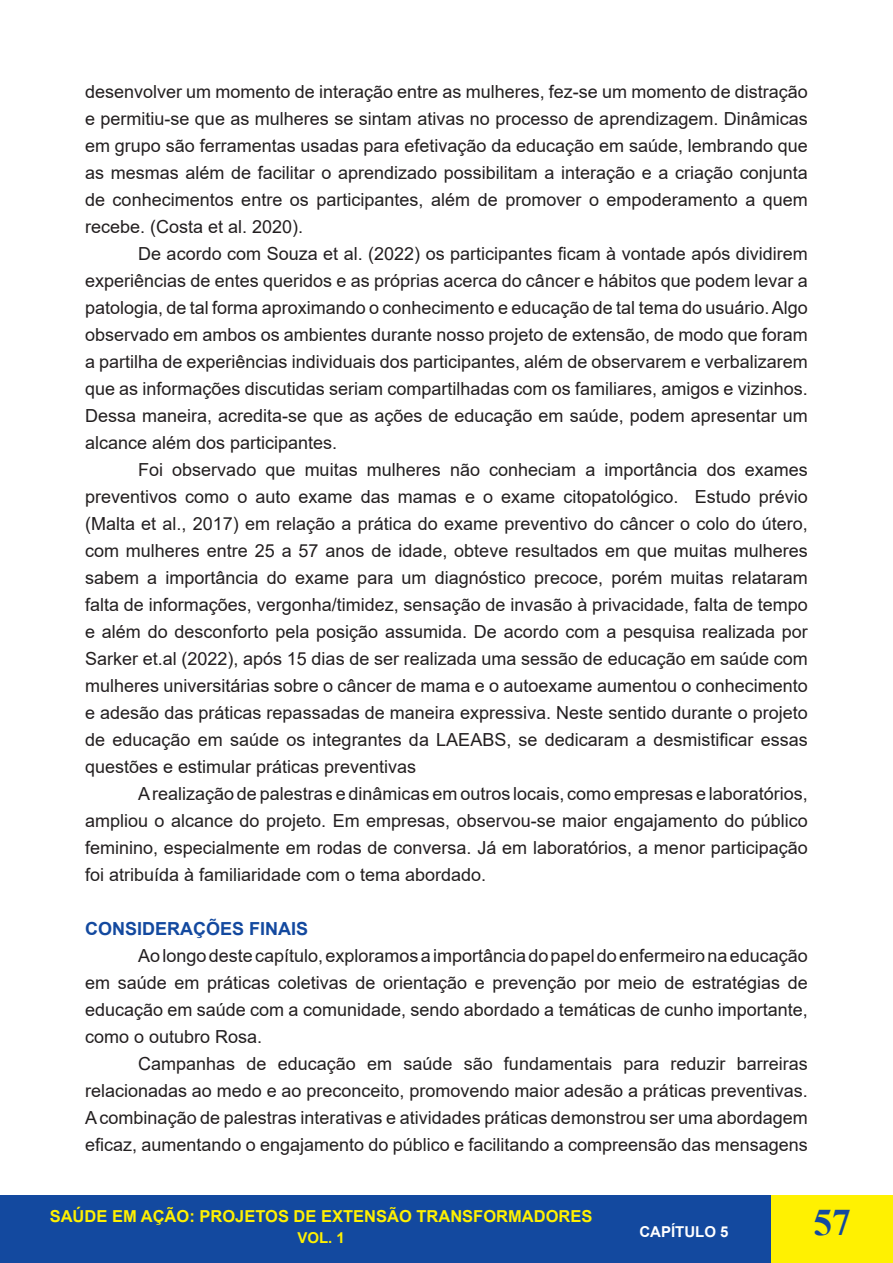
<style>
.page{position:relative;width:893px;height:1263px;background:#fff}
.page>*{position:absolute;margin:0;border:0;box-sizing:border-box;transform-origin:0 0}
.t1{font:700 37.5px "Times New Roman";color:#13499f}
.t2{font:18px/27px "Arial";color:#231f20;text-align:justify}
.t3{font:700 18px "Arial";color:#13499f}
.t4{font:700 16.5px "Arial";color:#fff101}
.t5{font:700 15px "Arial";color:#fff}
.t6{font:700 15px "Arial";color:#fff101}
</style>
<div class="page">
<div style="left:0;top:1196px;width:893px;height:67px;background:#13499f"></div>
<hr style="left:0;top:1196px;width:1px;height:67px;background:#fff101">
<div style="left:771px;top:1196px;width:122px;height:67px;background:#fff101"></div>
<p class="t2" style="left:85px;top:78px;width:724px">desenvolver um momento de interação entre as mulheres, fez-se um momento de distração e permitiu-se que as mulheres se sintam ativas no processo de aprendizagem. Dinâmicas em grupo são ferramentas usadas para efetivação da educação em saúde, lembrando que as mesmas além de facilitar o aprendizado possibilitam a interação e a criação conjunta de conhecimentos entre os participantes, além de promover o empoderamento a quem recebe. (Costa et al. 2020).</p>
<p class="t2" style="left:85px;top:240px;width:724px;text-indent:53px">De acordo com Souza et al. (2022) os participantes ficam à vontade após dividirem experiências de entes queridos e as próprias acerca do câncer e hábitos que podem levar a patologia, de tal forma aproximando o conhecimento e educação de tal tema do usuário. Algo observado em ambos os ambientes durante nosso projeto de extensão, de modo que foram a partilha de experiências individuais dos participantes, além de observarem e verbalizarem que as informações discutidas seriam compartilhadas com os familiares, amigos e vizinhos.<br>Dessa maneira, acredita-se que as ações de educação em saúde, podem apresentar um alcance além dos participantes.</p>
<p class="t2" style="left:85px;top:456px;width:724px;text-indent:53px">Foi observado que muitas mulheres não conheciam a importância dos exames preventivos como o auto exame das mamas e o exame citopatológico. Estudo prévio (Malta et al., 2017) em relação a prática do exame preventivo do câncer o colo do útero, com mulheres entre 25 a 57 anos de idade, obteve resultados em que muitas mulheres sabem a importância do exame para um diagnóstico precoce, porém muitas relataram falta de informações, vergonha/timidez, sensação de invasão à privacidade, falta de tempo e além do desconforto pela posição assumida. De acordo com a pesquisa realizada por Sarker et.al (2022), após 15 dias de ser realizada uma sessão de educação em saúde com mulheres universitárias sobre o câncer de mama e o autoexame aumentou o conhecimento e adesão das práticas repassadas de maneira expressiva. Neste sentido durante o projeto de educação em saúde os integrantes da LAEABS, se dedicaram a desmistificar essas questões e estimular práticas preventivas</p>
<p class="t2" style="left:85px;top:780px;width:724px;text-indent:53px">A realização de palestras e dinâmicas em outros locais, como empresas e laboratórios, ampliou o alcance do projeto. Em empresas, observou-se maior engajamento do público feminino, especialmente em rodas de conversa. Já em laboratórios, a menor participação foi atribuída à familiaridade com o tema abordado.</p>
<p class="t3" style="left:85px;top:916px;width:225px">CONSIDERAÇÕES FINAIS</p>
<p class="t2" style="left:85px;top:942px;width:724px;text-indent:53px">Ao longo deste capítulo, exploramos a importância do papel do enfermeiro na educação em saúde em práticas coletivas de orientação e prevenção por meio de estratégias de educação em saúde com a comunidade, sendo abordado a temáticas de cunho importante, como o outubro Rosa.</p>
<p class="t2" style="left:85px;top:1050px;width:724px;text-indent:53px">Campanhas de educação em saúde são fundamentais para reduzir barreiras relacionadas ao medo e ao preconceito, promovendo maior adesão a práticas preventivas.<br>A combinação de palestras interativas e atividades práticas demonstrou ser uma abordagem eficaz, aumentando o engajamento do público e facilitando a compreensão das mensagens</p>
<p class="t4" style="left:50px;top:1205px;width:544px">SAÚDE EM AÇÃO: PROJETOS DE EXTENSÃO TRANSFORMADORES</p>
<p class="t6" style="left:297px;top:1227px;width:49px">VOL. 1</p>
<p class="t5" style="left:639px;top:1221px;width:91px">CAPÍTULO 5</p>
<h1 class="t1" style="left:813px;top:1195px;width:39px">57</h1>
</div>
